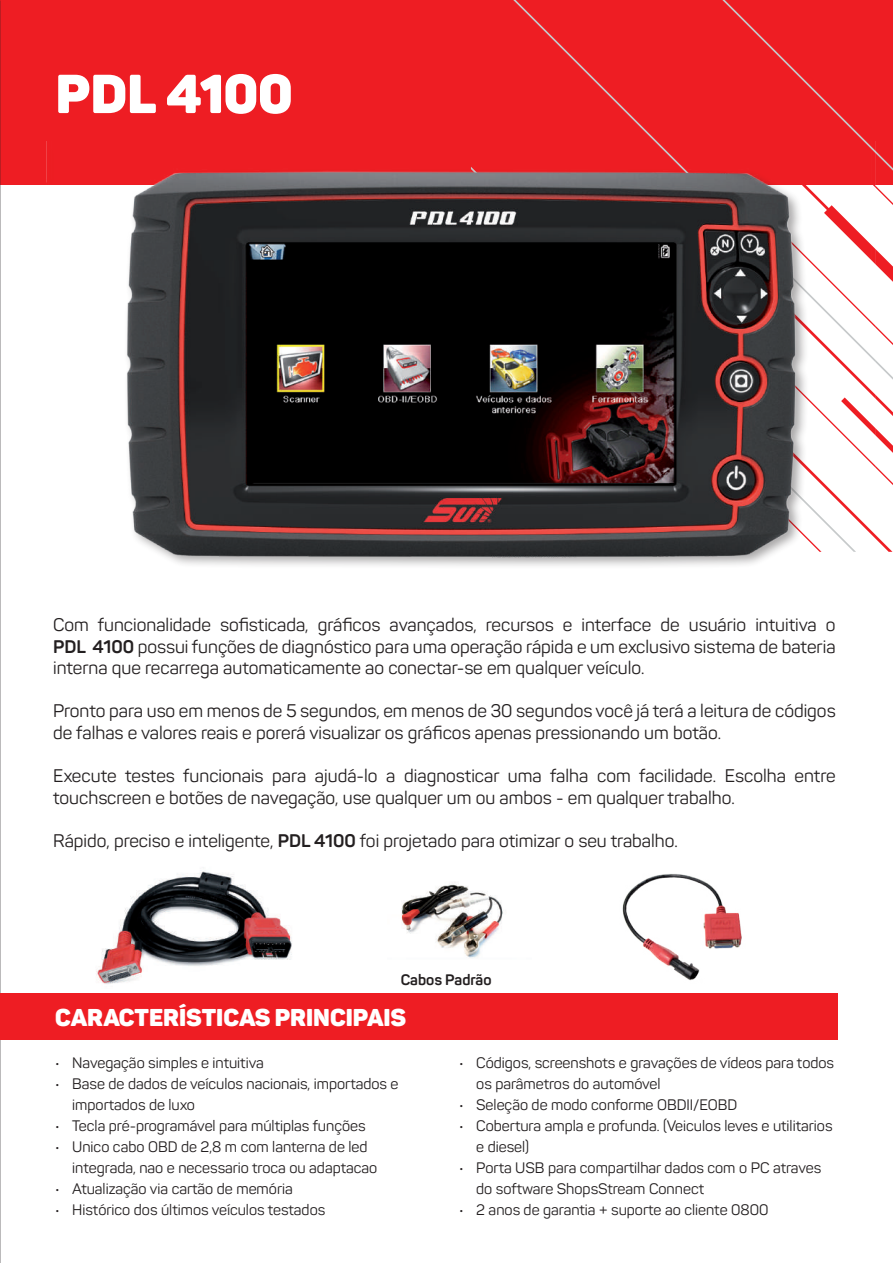
<style>
.page{position:relative;width:893px;height:1263px;background:#fff}
.page>*{position:absolute;margin:0;border:0;box-sizing:border-box;transform-origin:0 0}
.t1{font:900 54px "Panton";letter-spacing:-.01em;color:#fff}
.t2{font:900 24px "Panton";color:#fff}
.t3{font:18px/21.6px "Panton";color:#231f20}
.t4{font:15px/21px "Panton";color:#231f20}
.t5{font:700 15px "Panton";color:#231f20}
.s1{font-weight:700}
</style>
<div class="page">
<img style="left:84px;top:867px;width:226px;height:127px">
<div style="left:0;top:0;width:893px;height:185px;background:#ee1d23"></div>
<img style="left:0;top:0;width:1px;height:1263px">
<div style="left:0;top:994px;width:838px;height:46px;background:#ee1d23"></div>
<svg style="left:513px;top:0;width:380px;height:552px"></svg>
<img style="left:46px;top:142px;width:830px;height:424px">
<img style="left:401px;top:882px;width:102px;height:76px">
<img style="left:622px;top:874px;width:120px;height:107px">
<h1 class="t1" style="left:56px;top:60px;width:239px">PDL 4100</h1>
<p class="t3" style="left:53px;top:614px;width:784px;text-align:justify">Com funcionalidade sofisticada, gráficos avançados, recursos e interface de usuário intuitiva o <span class="s1">PDL 4100</span> possui funções de diagnóstico para uma operação rápida e um exclusivo sistema de bateria interna que recarrega automaticamente ao conectar-se em qualquer veículo.</p>
<p class="t3" style="left:53px;top:700px;width:784px">Pronto para uso em menos de 5 segundos, em menos de 30 segundos você já terá a leitura de códigos de falhas e valores reais e porerá visualizar os gráficos apenas pressionando um botão.</p>
<p class="t3" style="left:53px;top:765px;width:784px">Execute testes funcionais para ajudá-lo a diagnosticar uma falha com facilidade. Escolha entre touchscreen e botões de navegação, use qualquer um ou ambos - em qualquer trabalho.</p>
<p class="t3" style="left:53px;top:830px;width:626px">Rápido, preciso e inteligente, <span class="s1">PDL 4100</span> foi projetado para otimizar o seu trabalho.</p>
<p class="t5" style="left:401px;top:970px;width:92px">Cabos Padrão</p>
<h2 class="t2" style="left:55px;top:1002px;width:352px">CARACTERÍSTICAS PRINCIPAIS</h2>
<p class="t4" style="left:55px;top:1052px;width:210px">• Navegação simples e intuitiva</p>
<p class="t4" style="left:72px;top:1073px;width:328px;text-indent:-17px">• Base de dados de veículos nacionais, importados e importados de luxo</p>
<p class="t4" style="left:55px;top:1115px;width:312px">• Tecla pré-programável para múltiplas funções</p>
<p class="t4" style="left:72px;top:1136px;width:306px;text-indent:-17px">• Unico cabo OBD de 2,8 m com lanterna de led integrada, nao e necessario troca ou adaptacao</p>
<p class="t4" style="left:55px;top:1178px;width:239px">• Atualização via cartão de memória</p>
<p class="t4" style="left:55px;top:1199px;width:271px">• Histórico dos últimos veículos testados</p>
<p class="t4" style="left:476px;top:1052px;width:359px;text-indent:-17px">• Códigos, screenshots e gravações de vídeos para todos os parâmetros do automóvel</p>
<p class="t4" style="left:459px;top:1094px;width:280px">• Seleção de modo conforme OBDII/EOBD</p>
<p class="t4" style="left:476px;top:1115px;width:358px;text-indent:-17px">• Cobertura ampla e profunda. (Veiculos leves e utilitarios e diesel)</p>
<p class="t4" style="left:476px;top:1157px;width:346px;text-indent:-17px">• Porta USB para compartilhar dados com o PC atraves do software ShopsStream Connect</p>
<p class="t4" style="left:459px;top:1199px;width:311px">• 2 anos de garantia + suporte ao cliente 0800</p>
</div>
